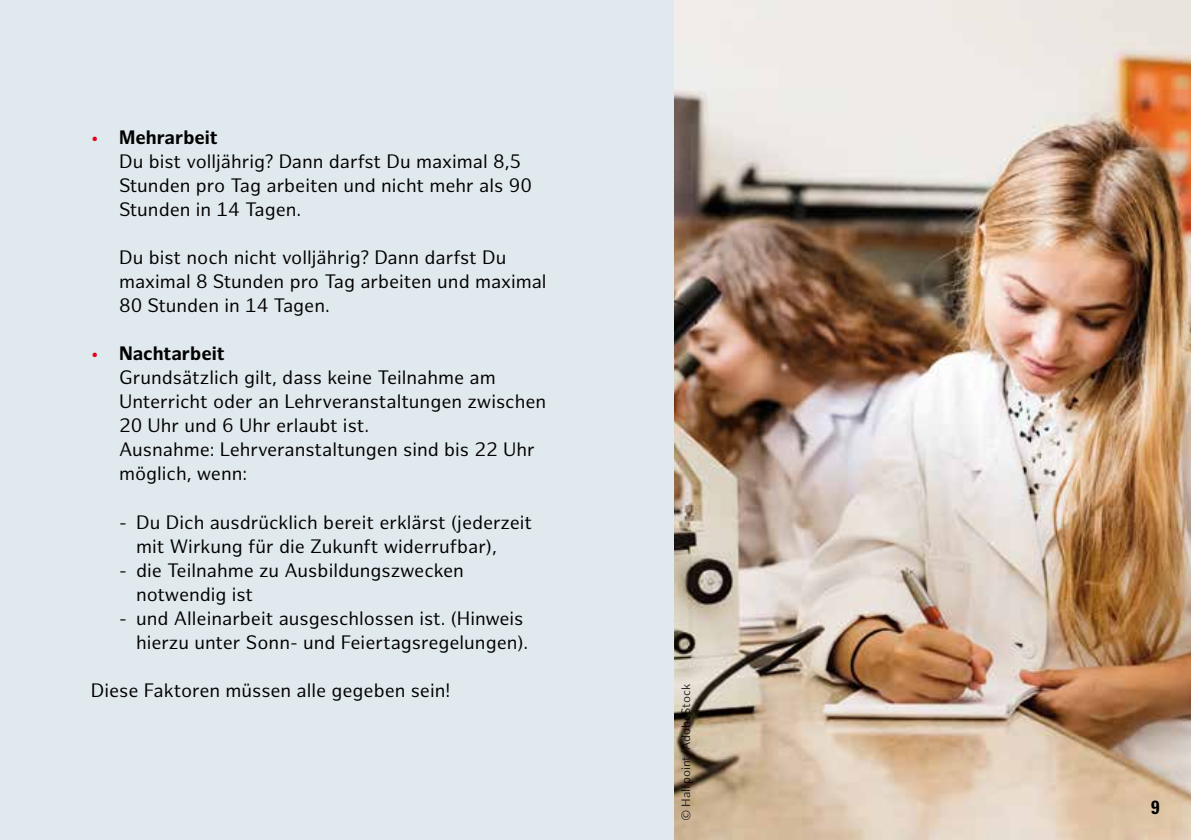
<style>
.page{position:relative;width:1191px;height:840px;background:#fff}
.page>*{position:absolute;margin:0;border:0;box-sizing:border-box;transform-origin:0 0}
.t1{font:19px/24px "Hamburg Sans";color:#000}
.t2{font:700 condensed 19px "Univers LT Std";color:#000}
.t3{font:12px "Hamburg Sans";color:#000}
.s1{color:#e2001a}
.s2{font-weight:700}
</style>
<div class="page">
<div style="left:0;top:0;width:1191px;height:839px;background:#e0e9ed"></div>
<img style="left:675px;top:0;width:516px;height:839px">
<p class="t1" style="left:119px;top:126px;width:414px;text-indent:-28px"><span class="s1">•</span> <span class="s2">Mehrarbeit<br></span>Du bist volljährig? Dann darfst Du maximal 8,5<br>Stunden pro Tag arbeiten und nicht mehr als 90<br>Stunden in 14 Tagen.</p>
<p class="t1" style="left:119px;top:246px;width:429px">Du bist noch nicht volljährig? Dann darfst Du maximal 8 Stunden pro Tag arbeiten und maximal<br>80 Stunden in 14 Tagen.</p>
<p class="t1" style="left:119px;top:342px;width:428px;text-indent:-28px"><span class="s1">•</span> <span class="s2">Nachtarbeit<br></span>Grundsätzlich gilt, dass keine Teilnahme am Unterricht oder an Lehrveranstaltungen zwischen 20 Uhr und 6 Uhr erlaubt ist.<br>Ausnahme: Lehrveranstaltungen sind bis 22 Uhr möglich, wenn:</p>
<p class="t1" style="left:136px;top:510px;width:397px;text-indent:-17px">- Du Dich ausdrücklich bereit erklärst (jederzeit mit Wirkung für die Zukunft widerrufbar),</p>
<p class="t1" style="left:136px;top:558px;width:329px;text-indent:-17px">- die Teilnahme zu Ausbildungszwecken notwendig ist</p>
<p class="t1" style="left:119px;top:606px;width:411px;text-align:right">- und Alleinarbeit ausgeschlossen ist. (Hinweis hierzu unter Sonn- und Feiertagsregelungen).</p>
<p class="t1" style="left:91px;top:678px;width:361px">Diese Faktoren müssen alle gegeben sein!</p>
<p class="t3" style="left:679px;top:821px;width:139px;rotate:-90deg">© Halfpoint/AdobeStock</p>
<p class="t2" style="left:1151px;top:795px;width:10px">9</p>
</div>
